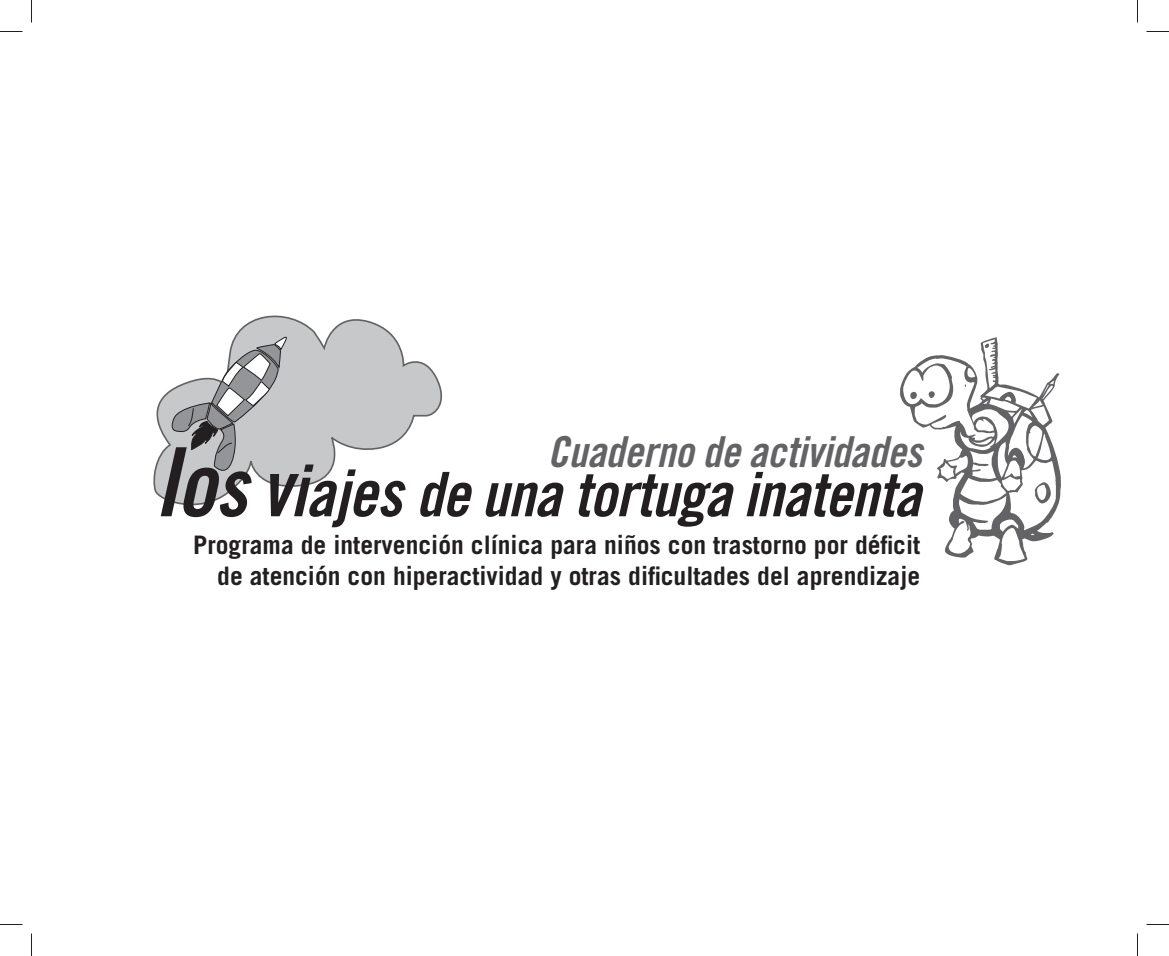
<style>
.page{position:relative;width:1169px;height:956px;background:#fff}
.page>*{position:absolute;margin:0;border:0;box-sizing:border-box;transform-origin:0 0}
.t1{font:61.5px "Trade Gothic LT Std Bd Cn 20 Obl";letter-spacing:-.015em;color:#231f20}
.t2{font:42.6px "Trade Gothic LT Std Bd Cn 20 Obl";letter-spacing:-.01em;color:#636366}
.t3{font:700 25.5px/30.6px "Trade Gothic LT Std";color:#231f20;text-align:right}
.s1{font-size:95.55px}
.s2{font-size:88.8px}
.s3{font-size:81.9px}
.s4{font-size:78.45px}
.s5{font-size:71.7px}
.s6{font-size:64.8px}
</style>
<div class="page">
<svg style="left:153px;top:315px;width:290px;height:191px"></svg>
<svg style="left:169px;top:335px;width:119px;height:144px"></svg>
<svg style="left:900px;top:337px;width:160px;height:228px"></svg>
<svg style="left:0;top:31px;width:22px;height:1px"></svg>
<svg style="left:1146px;top:31px;width:23px;height:1px"></svg>
<svg style="left:0;top:924px;width:22px;height:1px"></svg>
<svg style="left:1146px;top:924px;width:23px;height:1px"></svg>
<svg style="left:31px;top:0;width:1px;height:22px"></svg>
<svg style="left:31px;top:933px;width:1px;height:23px"></svg>
<svg style="left:1137px;top:0;width:1px;height:22px"></svg>
<svg style="left:1137px;top:933px;width:1px;height:23px"></svg>
<h2 class="t2" style="left:547px;top:436px;width:376px">Cuaderno de actividades</h2>
<h1 class="t1" style="left:155px;top:472px;width:767px"><span class="s1">l</span><span class="s2">o</span><span class="s3">s</span> <span class="s4">v</span><span class="s5">i</span><span class="s6">ajes</span> de una tortuga inatenta</h1>
<p class="t3" style="left:193px;top:532px;width:728px">Programa de intervención clínica para niños con trastorno por déficit de atención con hiperactividad y otras dificultades del aprendizaje</p>
</div>
